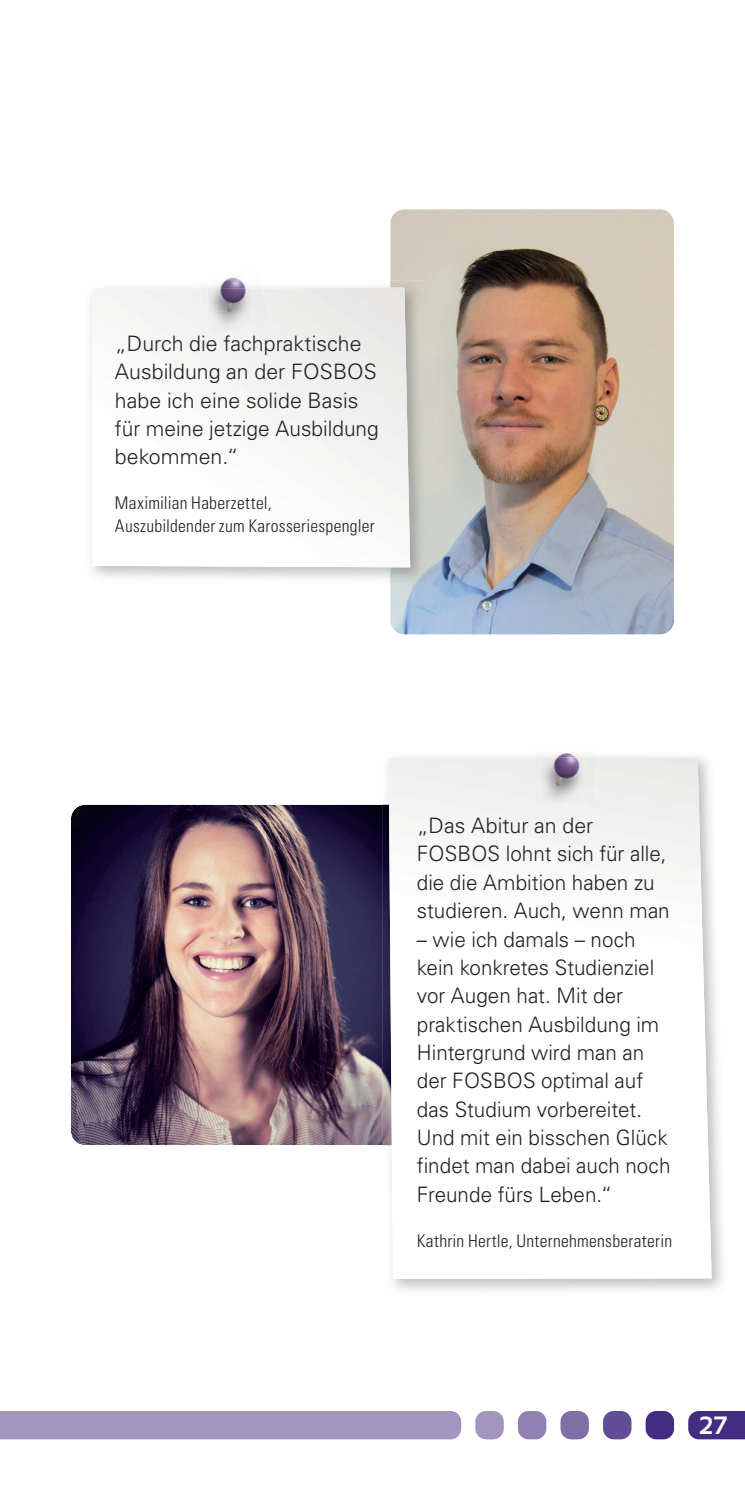
<style>
.page{position:relative;width:745px;height:1489px;background:#fff}
.page>*{position:absolute;margin:0;border:0;box-sizing:border-box;transform-origin:0 0}
.t1{font:700 25px "Sansation";color:#fff}
.t2{font:300 21.25px/28.2px "Univers";color:#231f20}
.t3{font:300 condensed 17.5px/22.5px "Univers";letter-spacing:.015em;color:#231f20}
</style>
<div class="page">
<div style="left:688px;top:1411px;width:56px;height:28px;background:#432d83"></div>
<div style="left:645px;top:1410px;width:28px;height:29px;background:#432d83;border-radius:11px"></div>
<div style="left:602px;top:1410px;width:29px;height:29px;background:#614e94;border-radius:11px"></div>
<div style="left:560px;top:1410px;width:28px;height:29px;background:#7f6fa7;border-radius:11px"></div>
<div style="left:517px;top:1410px;width:29px;height:29px;background:#9081b3;border-radius:11px"></div>
<div style="left:475px;top:1410px;width:28px;height:29px;background:#a295c0;border-radius:11px"></div>
<div style="left:0;top:1411px;width:461px;height:28px;background:#a295c0"></div>
<img style="left:390px;top:209px;width:283px;height:425px;border-radius:14px">
<img style="left:90px;top:281px;width:336px;height:303px">
<svg style="left:92px;top:287px;width:318px;height:280px"></svg>
<svg style="left:212px;top:333px;width:11px;height:3px"></svg>
<img style="left:228px;top:277px;width:11px;height:2px">
<svg style="left:252px;top:281px;width:10px;height:7px"></svg>
<img style="left:252px;top:288px;width:19px;height:37px">
<svg style="left:197px;top:281px;width:10px;height:8px"></svg>
<img style="left:199px;top:289px;width:8px;height:28px">
<img style="left:207px;top:279px;width:45px;height:54px">
<img style="left:71px;top:804px;width:311px;height:340px">
<img style="left:382px;top:756px;width:341px;height:535px">
<svg style="left:388px;top:757px;width:323px;height:521px"></svg>
<img style="left:540px;top:805px;width:45px;height:2px">
<img style="left:533px;top:753px;width:62px;height:52px">
<p class="t2" style="left:115px;top:331px;width:265px">„Durch die fachpraktische<br>Ausbildung an der FOSBOS habe ich eine solide Basis für meine jetzige Ausbildung bekommen.“</p>
<p class="t3" style="left:115px;top:494px;width:261px">Maximilian Haberzettel,<br>Auszubildender zum Karosseriespengler</p>
<p class="t2" style="left:416px;top:813px;width:254px">„Das Abitur an der<br>FOSBOS lohnt sich für alle, die die Ambition haben zu studieren. Auch, wenn man</p>
<p class="t2" style="left:416px;top:926px;width:255px">– wie ich damals – noch kein konkretes Studienziel vor Augen hat. Mit der praktischen Ausbildung im<br>Hintergrund wird man an der FOSBOS optimal auf das Studium vorbereitet.<br>Und mit ein bisschen Glück findet man dabei auch noch<br>Freunde fürs Leben.“</p>
<p class="t3" style="left:416px;top:1231px;width:257px">Kathrin Hertle, Unternehmensberaterin</p>
<p class="t1" style="left:698px;top:1411px;width:30px">27</p>
</div>
